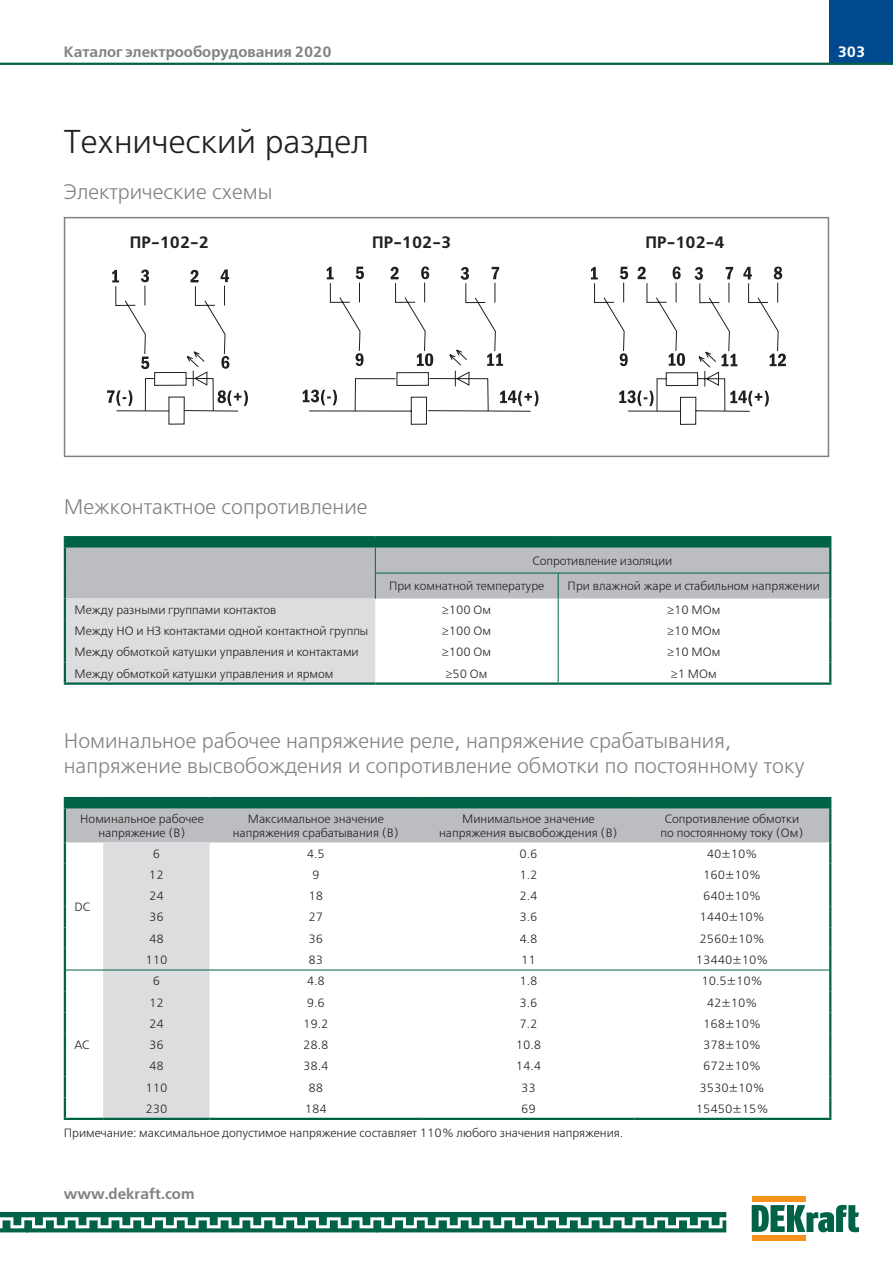
<style>
.page{position:relative;width:893px;height:1263px;background:#fff}
.page>*{position:absolute;margin:0;border:0;box-sizing:border-box;transform-origin:0 0}
.t1{font:33px "Free Set C";color:#231f20}
.t2{font:21px/25.2px "Free Set C";color:#808285}
.t3{font:700 16.5px "Free Set C";color:#231f20}
.t4{font:700 15px "Free Set C";color:#808285}
.t5{font:700 15px "Free Set C";color:#fff}
.t6{font:12px/14.4px "Free Set C";color:#231f20;text-align:center}
</style>
<div class="page">
<div style="left:829px;top:0;width:64px;height:64px;background:#01498e"></div>
<hr style="left:0;top:63px;width:893px;height:2px;background:#006246">
<svg style="left:0;top:1212px;width:726px;height:20px"></svg>
<div style="left:752px;top:1235px;width:53px;height:6px;background:#f7931d"></div>
<div style="left:752px;top:1196px;width:53px;height:5px;background:#f7931d"></div>
<div style="left:787px;top:1205px;width:7px;height:27px;background:#006246"></div>
<svg style="left:794px;top:1205px;width:65px;height:27px"></svg>
<svg style="left:752px;top:1205px;width:33px;height:27px"></svg>
<svg style="left:591px;top:266px;width:195px;height:159px"></svg>
<svg style="left:303px;top:266px;width:235px;height:159px"></svg>
<svg style="left:107px;top:269px;width:141px;height:156px"></svg>
<div style="left:64px;top:217px;width:765px;height:240px;border:2px solid #808285"></div>
<hr style="left:64px;top:536px;width:311px;height:2px;background:#006246">
<hr style="left:375px;top:536px;width:183px;height:2px;background:#006246">
<hr style="left:558px;top:536px;width:273px;height:2px;background:#006246">
<hr style="left:64px;top:682px;width:311px;height:3px;background:#006246">
<hr style="left:375px;top:682px;width:183px;height:3px;background:#006246">
<hr style="left:558px;top:682px;width:273px;height:3px;background:#006246">
<svg style="left:64px;top:538px;width:767px;height:146px"></svg>
<hr style="left:64px;top:797px;width:39px;height:2px;background:#006246">
<hr style="left:103px;top:797px;width:106px;height:2px;background:#006246">
<hr style="left:209px;top:797px;width:213px;height:2px;background:#006246">
<hr style="left:422px;top:797px;width:213px;height:2px;background:#006246">
<hr style="left:635px;top:797px;width:196px;height:2px;background:#006246">
<svg style="left:64px;top:799px;width:767px;height:319px"></svg>
<hr style="left:64px;top:808px;width:2px;height:34px;background:#006246">
<hr style="left:829px;top:808px;width:2px;height:34px;background:#006246">
<hr style="left:64px;top:842px;width:2px;height:22px;background:#006246">
<hr style="left:829px;top:842px;width:2px;height:22px;background:#006246">
<hr style="left:64px;top:864px;width:2px;height:21px;background:#006246">
<hr style="left:829px;top:864px;width:2px;height:21px;background:#006246">
<hr style="left:64px;top:885px;width:2px;height:21px;background:#006246">
<hr style="left:829px;top:885px;width:2px;height:21px;background:#006246">
<hr style="left:64px;top:906px;width:2px;height:21px;background:#006246">
<hr style="left:829px;top:906px;width:2px;height:21px;background:#006246">
<hr style="left:64px;top:927px;width:2px;height:22px;background:#006246">
<hr style="left:829px;top:927px;width:2px;height:22px;background:#006246">
<hr style="left:64px;top:949px;width:2px;height:21px;background:#006246">
<hr style="left:829px;top:949px;width:2px;height:21px;background:#006246">
<hr style="left:64px;top:970px;width:2px;height:21px;background:#006246">
<hr style="left:829px;top:970px;width:2px;height:21px;background:#006246">
<hr style="left:64px;top:991px;width:2px;height:21px;background:#006246">
<hr style="left:829px;top:991px;width:2px;height:21px;background:#006246">
<hr style="left:64px;top:1012px;width:2px;height:22px;background:#006246">
<hr style="left:829px;top:1012px;width:2px;height:22px;background:#006246">
<hr style="left:64px;top:1034px;width:2px;height:21px;background:#006246">
<hr style="left:829px;top:1034px;width:2px;height:21px;background:#006246">
<hr style="left:64px;top:1055px;width:2px;height:21px;background:#006246">
<hr style="left:829px;top:1055px;width:2px;height:21px;background:#006246">
<hr style="left:64px;top:1076px;width:2px;height:21px;background:#006246">
<hr style="left:829px;top:1076px;width:2px;height:21px;background:#006246">
<hr style="left:64px;top:1097px;width:2px;height:21px;background:#006246">
<hr style="left:829px;top:1097px;width:2px;height:21px;background:#006246">
<hr style="left:64px;top:1118px;width:39px;height:2px;background:#006246">
<hr style="left:103px;top:1118px;width:106px;height:2px;background:#006246">
<hr style="left:209px;top:1118px;width:213px;height:2px;background:#006246">
<hr style="left:422px;top:1118px;width:213px;height:2px;background:#006246">
<hr style="left:635px;top:1118px;width:196px;height:2px;background:#006246">
<hr style="left:66px;top:970px;width:37px;height:1px;background:#006246">
<hr style="left:103px;top:970px;width:106px;height:1px;background:#006246">
<hr style="left:209px;top:970px;width:213px;height:1px;background:#006246">
<hr style="left:422px;top:970px;width:213px;height:1px;background:#006246">
<hr style="left:635px;top:970px;width:194px;height:1px;background:#006246">
<p class="t4" style="left:64px;top:43px;width:269px">Каталог электрооборудования 2020</p>
<p class="t5" style="left:838px;top:43px;width:29px">303</p>
<h1 class="t1" style="left:64px;top:122px;width:307px">Технический раздел</h1>
<h2 class="t2" style="left:64px;top:180px;width:210px">Электрические схемы</h2>
<h3 class="t3" style="left:130px;top:233px;width:81px">ПР-102-2</h3>
<h3 class="t3" style="left:372px;top:233px;width:81px">ПР-102-3</h3>
<h3 class="t3" style="left:645px;top:233px;width:81px">ПР-102-4</h3>
<h2 class="t2" style="left:64px;top:494px;width:305px">Межконтактное сопротивление</h2>
<p class="t6" style="left:389px;top:548px;width:285px;line-height:25.5px;text-align:left;text-indent:143px">Сопротивление изоляции<br>При комнатной температуре</p>
<p class="t6" style="left:568px;top:579px;width:254px">При влажной жаре и стабильном напряжении</p>
<p class="t6" style="left:75px;top:603px;width:204px">Между разными группами контактов</p>
<p class="t6" style="left:442px;top:603px;width:50px">≥100 Ом</p>
<p class="t6" style="left:667px;top:603px;width:54px">≥10 МОм</p>
<p class="t6" style="left:75px;top:624px;width:295px">Между НО и НЗ контактами одной контактной группы</p>
<p class="t6" style="left:442px;top:624px;width:50px">≥100 Ом</p>
<p class="t6" style="left:667px;top:624px;width:54px">≥10 МОм</p>
<p class="t6" style="left:75px;top:645px;width:286px">Между обмоткой катушки управления и контактами</p>
<p class="t6" style="left:442px;top:645px;width:50px">≥100 Ом</p>
<p class="t6" style="left:667px;top:645px;width:54px">≥10 МОм</p>
<p class="t6" style="left:75px;top:666px;width:260px">Между обмоткой катушки управления и ярмом</p>
<p class="t6" style="left:446px;top:666px;width:43px">≥50 Ом</p>
<p class="t6" style="left:671px;top:666px;width:47px">≥1 МОм</p>
<h2 class="t2" style="left:64px;top:728px;width:742px">Номинальное рабочее напряжение реле, напряжение срабатывания, напряжение высвобождения и сопротивление обмотки по постоянному току</h2>
<p class="t6" style="left:80px;top:812px;width:125px">Номинальное рабочее напряжение (В)</p>
<p class="t6" style="left:233px;top:812px;width:168px">Максимальное значение напряжения срабатывания (В)</p>
<p class="t6" style="left:439px;top:812px;width:180px">Минимальное значение напряжения высвобождения (В)</p>
<p class="t6" style="left:660px;top:812px;width:144px">Сопротивление обмотки по постоянному току (Ом)</p>
<p class="t6" style="left:75px;top:900px;width:17px">DC</p>
<p class="t6" style="left:153px;top:846px;width:9px">6</p>
<p class="t6" style="left:307px;top:846px;width:20px">4.5</p>
<p class="t6" style="left:519px;top:846px;width:20px">0.6</p>
<p class="t6" style="left:707px;top:846px;width:52px">40±10%</p>
<p class="t6" style="left:149px;top:868px;width:16px">12</p>
<p class="t6" style="left:312px;top:868px;width:9px">9</p>
<p class="t6" style="left:519px;top:868px;width:20px">1.2</p>
<p class="t6" style="left:703px;top:868px;width:59px">160±10%</p>
<p class="t6" style="left:149px;top:889px;width:16px">24</p>
<p class="t6" style="left:308px;top:889px;width:16px">18</p>
<p class="t6" style="left:519px;top:889px;width:20px">2.4</p>
<p class="t6" style="left:703px;top:889px;width:59px">640±10%</p>
<p class="t6" style="left:149px;top:910px;width:16px">36</p>
<p class="t6" style="left:308px;top:910px;width:16px">27</p>
<p class="t6" style="left:519px;top:910px;width:20px">3.6</p>
<p class="t6" style="left:699px;top:910px;width:67px">1440±10%</p>
<p class="t6" style="left:149px;top:932px;width:16px">48</p>
<p class="t6" style="left:308px;top:932px;width:16px">36</p>
<p class="t6" style="left:519px;top:932px;width:20px">4.8</p>
<p class="t6" style="left:699px;top:932px;width:67px">2560±10%</p>
<p class="t6" style="left:145px;top:953px;width:24px">110</p>
<p class="t6" style="left:308px;top:953px;width:16px">83</p>
<p class="t6" style="left:521px;top:953px;width:16px">11</p>
<p class="t6" style="left:696px;top:953px;width:74px">13440±10%</p>
<p class="t6" style="left:153px;top:974px;width:9px">6</p>
<p class="t6" style="left:307px;top:974px;width:20px">4.8</p>
<p class="t6" style="left:519px;top:974px;width:20px">1.8</p>
<p class="t6" style="left:701px;top:974px;width:63px">10.5±10%</p>
<p class="t6" style="left:149px;top:995px;width:16px">12</p>
<p class="t6" style="left:307px;top:995px;width:20px">9.6</p>
<p class="t6" style="left:519px;top:995px;width:20px">3.6</p>
<p class="t6" style="left:707px;top:995px;width:52px">42±10%</p>
<p class="t6" style="left:149px;top:1017px;width:16px">24</p>
<p class="t6" style="left:303px;top:1017px;width:27px">19.2</p>
<p class="t6" style="left:519px;top:1017px;width:20px">7.2</p>
<p class="t6" style="left:703px;top:1017px;width:59px">168±10%</p>
<p class="t6" style="left:149px;top:1038px;width:16px">36</p>
<p class="t6" style="left:303px;top:1038px;width:27px">28.8</p>
<p class="t6" style="left:516px;top:1038px;width:27px">10.8</p>
<p class="t6" style="left:703px;top:1038px;width:59px">378±10%</p>
<p class="t6" style="left:149px;top:1059px;width:16px">48</p>
<p class="t6" style="left:303px;top:1059px;width:27px">38.4</p>
<p class="t6" style="left:516px;top:1059px;width:27px">14.4</p>
<p class="t6" style="left:703px;top:1059px;width:59px">672±10%</p>
<p class="t6" style="left:145px;top:1080px;width:24px">110</p>
<p class="t6" style="left:309px;top:1080px;width:16px">88</p>
<p class="t6" style="left:521px;top:1080px;width:16px">33</p>
<p class="t6" style="left:699px;top:1080px;width:67px">3530±10%</p>
<p class="t6" style="left:145px;top:1102px;width:24px">230</p>
<p class="t6" style="left:305px;top:1102px;width:24px">184</p>
<p class="t6" style="left:521px;top:1102px;width:16px">69</p>
<p class="t6" style="left:696px;top:1102px;width:74px">15450±15%</p>
<p class="t6" style="left:64px;top:1126px;width:561px">Примечание: максимальное допустимое напряжение составляет 110% любого значения напряжения.</p>
<p class="t6" style="left:75px;top:1038px;width:16px">AC</p>
<p class="t4" style="left:64px;top:1185px;width:132px">www.dekraft.com</p>
</div>
